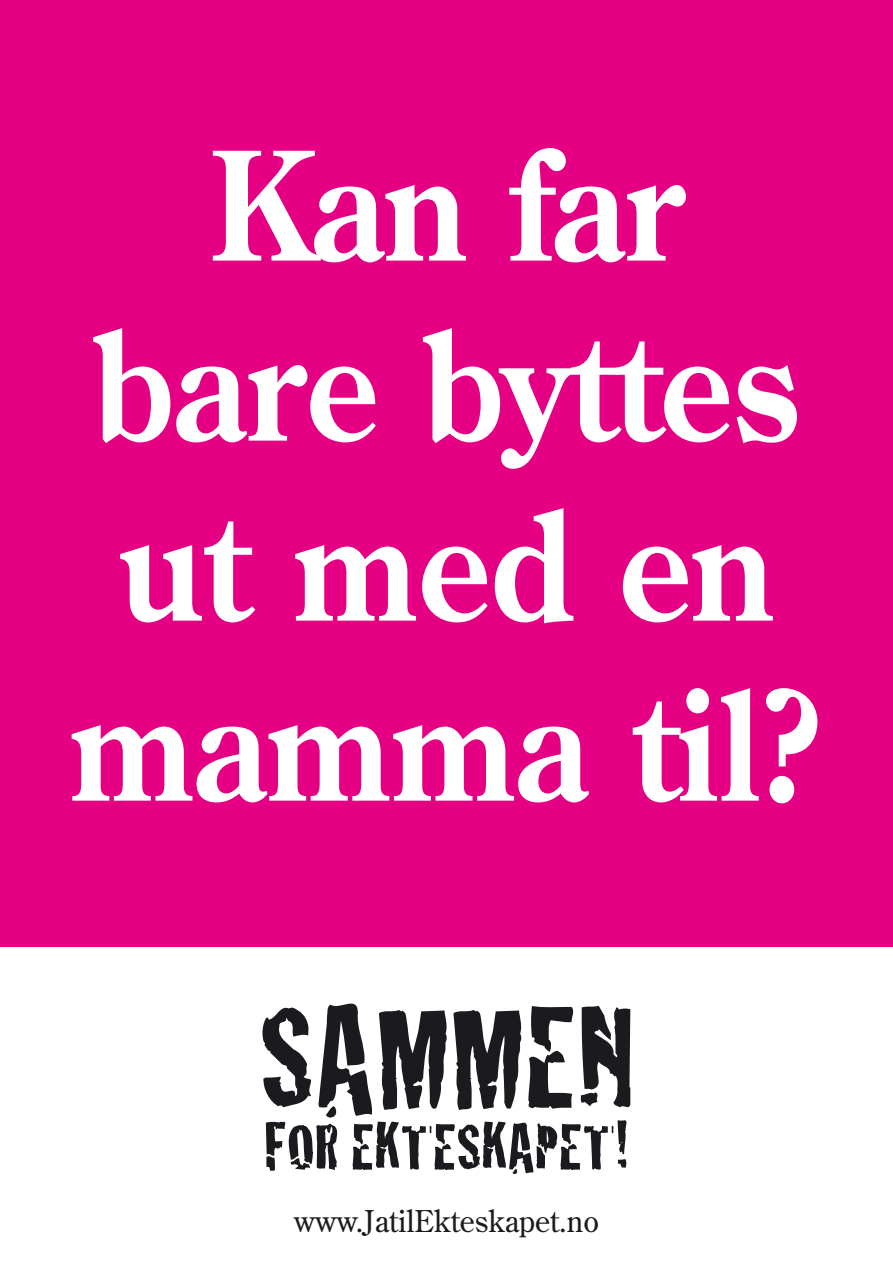
<style>
.page{position:relative;width:893px;height:1263px;background:#fff}
.page>*{position:absolute;margin:0;border:0;box-sizing:border-box;transform-origin:0 0}
.t1{font:700 150px "Century Old Style Std";color:#fff;scale:.9 1}
.t2{font:150px "Cracked";color:#1b1b1f}
.t3{font:67.5px "Cracked";color:#1b1b1f}
.t4{font:30px "Century Old Style Std";color:#1b1b1f}
</style>
<div class="page">
<div style="left:0;top:0;width:893px;height:946px;background:#e50083"></div>
<p class="t1" style="left:209px;top:107px;width:528px">Kan far</p>
<p class="t1" style="left:93px;top:287px;width:787px">bare byttes</p>
<p class="t1" style="left:119px;top:467px;width:730px">ut med en</p>
<p class="t1" style="left:70px;top:647px;width:839px">mamma til?</p>
<p class="t2" style="left:259px;top:936px;width:376px">SAMMEN</p>
<p class="t3" style="left:264px;top:1092px;width:366px">FOR EKTESKAPET!</p>
<p class="t4" style="left:294px;top:1202px;width:307px">www.JatilEkteskapet.no</p>
</div>
